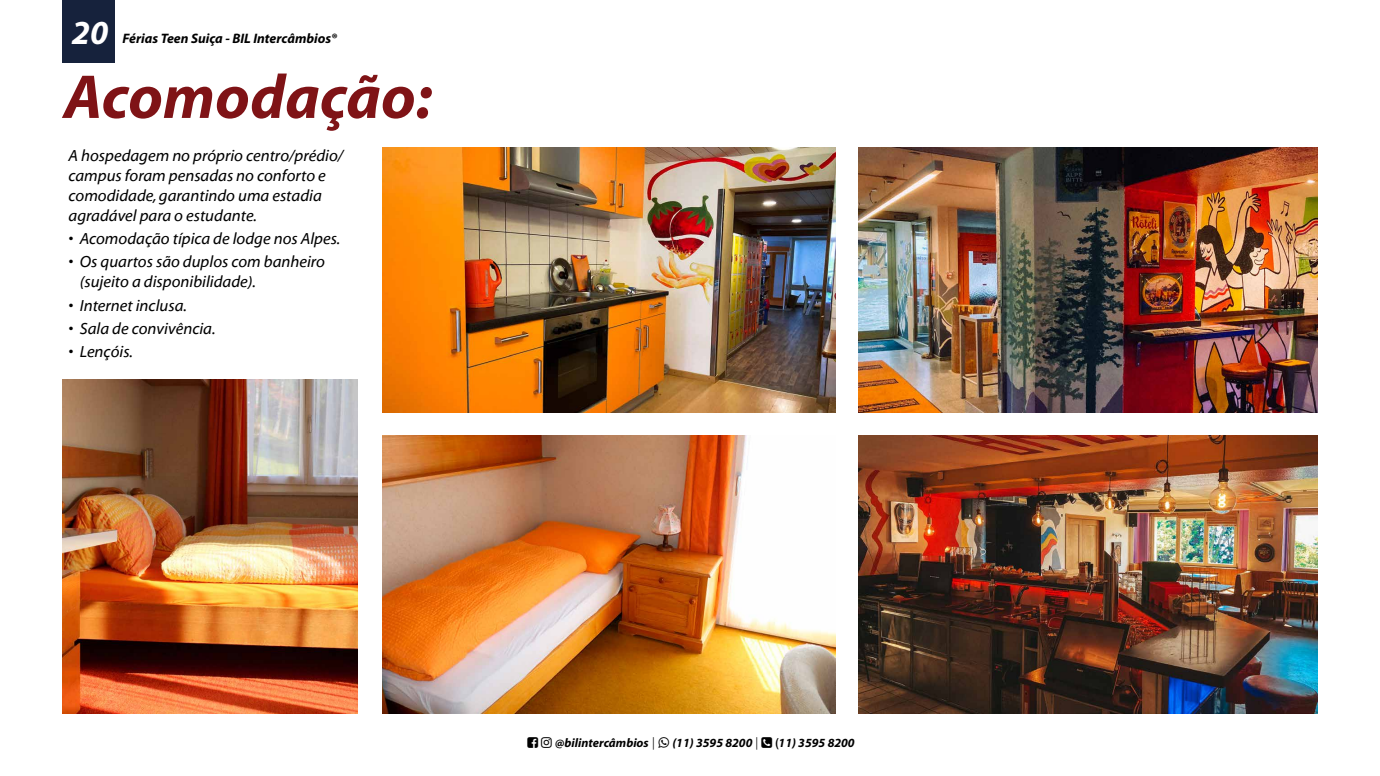
<style>
.page{position:relative;width:1380px;height:776px;background:#fff}
.page>*{position:absolute;margin:0;border:0;box-sizing:border-box;transform-origin:0 0}
.t1{font:italic 700 62.5px "Myriad Pro";color:#7f1316}
.t2{font:italic 700 33.75px "Myriad Pro";color:#fff}
.t3{font:16.25px/20px "Myriad It Web";color:#000}
.t4{font:italic 700 13.75px "Myriad Pro";color:#000}
.t5{font:italic 700 12.5px "Myriad Pro";color:#000}
.s1{font-family:"Helvetica Neue";font-weight:300;font-style:normal}
.s2{font-family:"Helvetica Neue";font-weight:500;font-style:normal;font-stretch:condensed}
</style>
<div class="page">
<div style="left:62px;top:0;width:53px;height:62px;background:#16223c"></div>
<img style="left:382px;top:147px;width:453px;height:266px">
<img style="left:382px;top:435px;width:453px;height:278px">
<img style="left:859px;top:147px;width:459px;height:266px">
<img style="left:859px;top:435px;width:459px;height:278px">
<img style="left:62px;top:380px;width:296px;height:333px">
<h2 class="t2" style="left:72px;top:14px;width:38px">20</h2>
<h1 class="t1" style="left:64px;top:62px;width:370px">Acomodação:</h1>
<p class="t4" style="left:123px;top:31px;width:216px">Férias Teen Suiça - BIL Intercâmbios®</p>
<p class="t3" style="left:69px;top:146px;width:276px">A hospedagem no próprio centro/prédio/ campus foram pensadas no conforto e comodidade, garantindo uma estadia agradável para o estudante.</p>
<p class="t3" style="left:69px;top:229px;width:273px">• Acomodação típica de lodge nos Alpes.</p>
<p class="t3" style="left:80px;top:252px;width:247px;text-indent:-11px">• Os quartos são duplos com banheiro (sujeito a disponibilidade).</p>
<p class="t3" style="left:69px;top:295px;width:120px">• Internet inclusa.</p>
<p class="t3" style="left:69px;top:318px;width:149px">• Sala de convivência.</p>
<p class="t3" style="left:69px;top:342px;width:66px">• Lençóis.</p>
<p class="t5" style="left:555px;top:736px;width:101px">@bilintercâmbios <span class="s1">|</span></p>
<p class="t5" style="left:672px;top:736px;width:87px">(11) 3595 8200 <span class="s1">|</span></p>
<p class="t5" style="left:775px;top:736px;width:81px"><span class="s2">(</span>11) 3595 8200</p>
</div>
